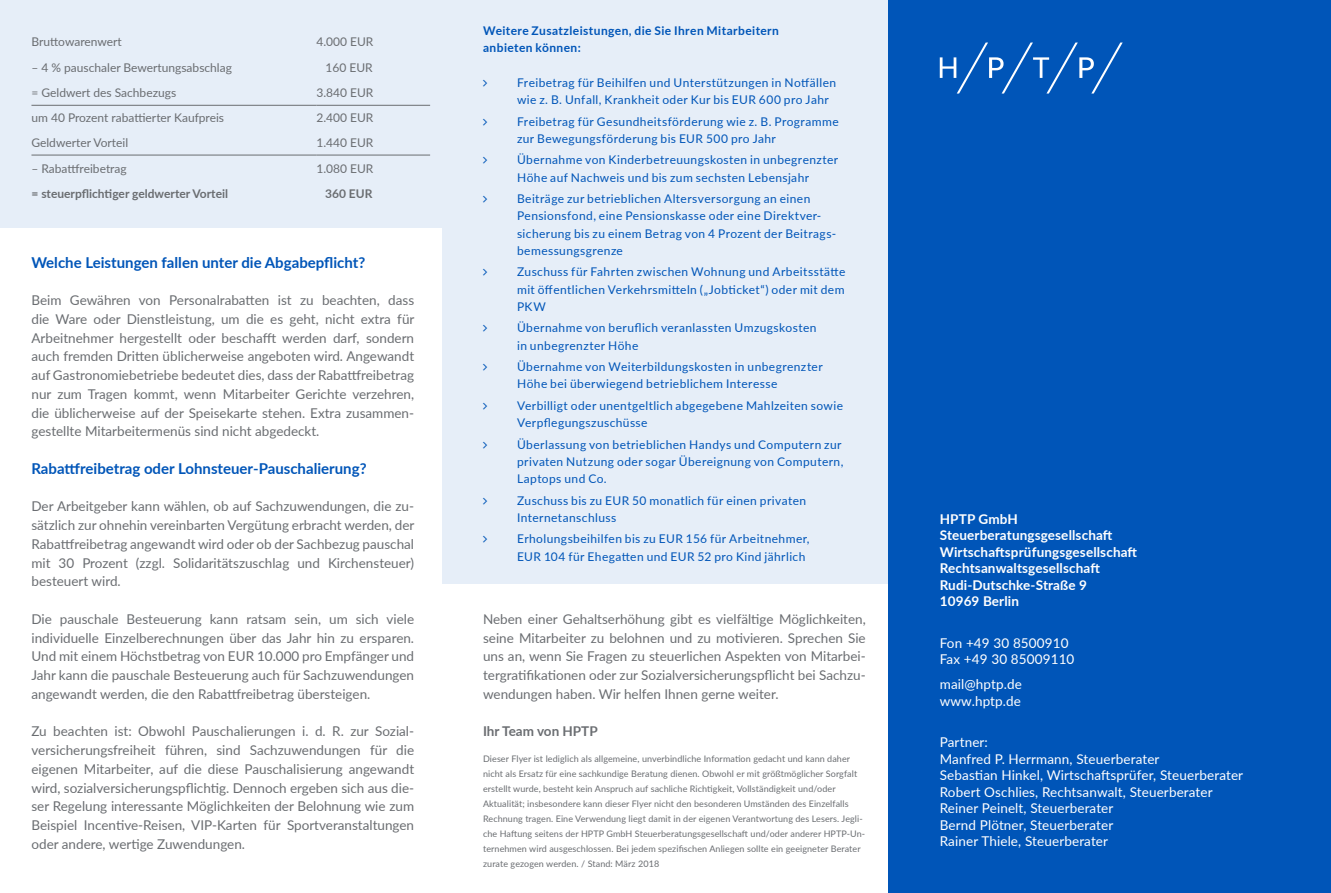
<style>
.page{position:relative;width:1331px;height:893px;background:#fff}
.page>*{position:absolute;margin:0;border:0;box-sizing:border-box;transform-origin:0 0}
.t1{font:700 15px "Lato";color:#0055b8}
.t2{font:13.5px/18.8px "Lato";color:#6a6d71;text-align:justify}
.t3{font:13.5px/16.5px "Lato";letter-spacing:.01em;color:#fff}
.t4{font:700 13.5px/16.5px "Lato";letter-spacing:.01em;color:#fff}
.t5{font:700 13.5px "Lato";color:#6a6d71}
.t6{font:12px/17.2px "Lato";letter-spacing:.035em;color:#0055b8}
.t7{font:12px "Lato";color:#6a6d71}
.t8{font:700 12px/17.2px "Lato";letter-spacing:.035em;color:#0055b8}
.t9{font:700 12px "Lato";color:#6a6d71}
.t10{font:9px/15px "Lato";letter-spacing:.01em;color:#6a6d71}
</style>
<div class="page">
<div style="left:0;top:0;width:455px;height:227px;background:#e6eef8"></div>
<hr style="left:31px;top:105px;width:285px;height:1px;background:#6a6d71">
<hr style="left:316px;top:105px;width:114px;height:1px;background:#6a6d71">
<hr style="left:31px;top:155px;width:285px;height:1px;background:#6a6d71">
<hr style="left:316px;top:155px;width:114px;height:1px;background:#6a6d71">
<div style="left:442px;top:0;width:455px;height:584px;background:#e6eef8"></div>
<div style="left:889px;top:0;width:442px;height:893px;background:#0055b8"></div>
<svg style="left:940px;top:43px;width:183px;height:51px"></svg>
<p class="t7" style="left:31px;top:33px;width:92px">Bruttowarenwert</p>
<p class="t7" style="left:316px;top:33px;width:58px">4.000 EUR</p>
<p class="t7" style="left:31px;top:59px;width:202px">– 4 % pauschaler Bewertungsabschlag</p>
<p class="t7" style="left:326px;top:59px;width:49px">160 EUR</p>
<p class="t7" style="left:31px;top:84px;width:146px">= Geldwert des Sachbezugs</p>
<p class="t7" style="left:316px;top:84px;width:58px">3.840 EUR</p>
<p class="t7" style="left:31px;top:109px;width:194px">um 40 Prozent rabattierter Kaufpreis</p>
<p class="t7" style="left:316px;top:109px;width:58px">2.400 EUR</p>
<p class="t7" style="left:31px;top:134px;width:98px">Geldwerter Vorteil</p>
<p class="t7" style="left:316px;top:134px;width:58px">1.440 EUR</p>
<p class="t7" style="left:31px;top:160px;width:97px">– Rabattfreibetrag</p>
<p class="t7" style="left:316px;top:160px;width:58px">1.080 EUR</p>
<p class="t9" style="left:31px;top:185px;width:198px">= steuerpflichtiger geldwerter Vorteil</p>
<p class="t9" style="left:325px;top:185px;width:49px">360 EUR</p>
<p class="t1" style="left:31px;top:251px;width:335px">Welche Leistungen fallen unter die Abgabepflicht?</p>
<p class="t2" style="left:31px;top:290px;width:384px">Beim Gewähren von Personalrabatten ist zu beachten, dass die Ware oder Dienstleistung, um die es geht, nicht extra für Arbeitnehmer hergestellt oder beschafft werden darf, sondern auch fremden Dritten üblicherweise angeboten wird. Angewandt auf Gastronomiebetriebe bedeutet dies, dass der Rabattfreibetrag nur zum Tragen kommt, wenn Mitarbeiter Gerichte verzehren, die üblicherweise auf der Speisekarte stehen. Extra zusammen&shy;gestellte Mitarbeitermenüs sind nicht abgedeckt.</p>
<p class="t1" style="left:31px;top:457px;width:337px">Rabattfreibetrag oder Lohnsteuer-Pauschalierung?</p>
<p class="t2" style="left:31px;top:496px;width:384px">Der Arbeitgeber kann wählen, ob auf Sachzuwendungen, die zu&shy;sätzlich zur ohnehin vereinbarten Vergütung erbracht werden, der Rabattfreibetrag angewandt wird oder ob der Sachbezug pauschal mit 30 Prozent (zzgl. Solidaritätszuschlag und Kirchensteuer) besteuert wird.</p>
<p class="t2" style="left:31px;top:609px;width:384px">Die pauschale Besteuerung kann ratsam sein, um sich viele individuelle Einzelberechnungen über das Jahr hin zu ersparen.<br>Und mit einem Höchstbetrag von EUR 10.000 pro Empfänger und Jahr kann die pauschale Besteuerung auch für Sachzuwendungen angewandt werden, die den Rabattfreibetrag übersteigen.</p>
<p class="t2" style="left:31px;top:721px;width:384px">Zu beachten ist: Obwohl Pauschalierungen i. d. R. zur Sozial&shy;versicherungsfreiheit führen, sind Sachzuwendungen für die eigenen Mitarbeiter, auf die diese Pauschalisierung angewandt wird, sozialversicherungspflichtig. Dennoch ergeben sich aus die&shy;ser Regelung interessante Möglichkeiten der Belohnung wie zum Beispiel Incentive-Reisen, VIP-Karten für Sportveranstaltungen oder andere, wertige Zuwendungen.</p>
<p class="t8" style="left:483px;top:22px;width:297px">Weitere Zusatzleistungen, die Sie Ihren Mitarbeitern anbieten können:</p>
<p class="t6" style="left:517px;top:73px;width:321px">Freibetrag für Beihilfen und Unterstützungen in Notfällen wie z. B. Unfall, Krankheit oder Kur bis EUR 600 pro Jahr</p>
<p class="t6" style="left:517px;top:112px;width:323px">Freibetrag für Gesundheitsförderung wie z. B. Programme zur Bewegungsförderung bis EUR 500 pro Jahr</p>
<p class="t6" style="left:517px;top:151px;width:323px">Übernahme von Kinderbetreuungskosten in unbegrenzter<br>Höhe auf Nachweis und bis zum sechsten Lebensjahr</p>
<p class="t6" style="left:517px;top:190px;width:321px">Beiträge zur betrieblichen Altersversorgung an einen Pensionsfond, eine Pensionskasse oder eine Direktver&shy;sicherung bis zu einem Betrag von 4 Prozent der Beitrags&shy;bemessungsgrenze</p>
<p class="t6" style="left:517px;top:263px;width:330px;text-align:justify">Zuschuss für Fahrten zwischen Wohnung und Arbeitsstätte mit öffentlichen Verkehrsmitteln („Jobticket“) oder mit dem PKW</p>
<p class="t6" style="left:517px;top:319px;width:301px">Übernahme von beruflich veranlassten Umzugskosten in unbegrenzter Höhe</p>
<p class="t6" style="left:517px;top:357px;width:307px">Übernahme von Weiterbildungskosten in unbegrenzter<br>Höhe bei überwiegend betrieblichem Interesse</p>
<p class="t6" style="left:517px;top:396px;width:327px">Verbilligt oder unentgeltlich abgegebene Mahlzeiten sowie<br>Verpflegungszuschüsse</p>
<p class="t6" style="left:517px;top:435px;width:328px">Überlassung von betrieblichen Handys und Computern zur privaten Nutzung oder sogar Übereignung von Computern,<br>Laptops und Co.</p>
<p class="t6" style="left:517px;top:491px;width:291px">Zuschuss bis zu EUR 50 monatlich für einen privaten<br>Internetanschluss</p>
<p class="t6" style="left:517px;top:530px;width:294px">Erholungsbeihilfen bis zu EUR 156 für Arbeitnehmer,<br>EUR 104 für Ehegatten und EUR 52 pro Kind jährlich</p>
<p class="t2" style="left:483px;top:609px;width:384px">Neben einer Gehaltserhöhung gibt es vielfältige Möglichkeiten, seine Mitarbeiter zu belohnen und zu motivieren. Sprechen Sie uns an, wenn Sie Fragen zu steuerlichen Aspekten von Mitarbei&shy;tergratifikationen oder zur Sozialversicherungspflicht bei Sachzu&shy;wendungen haben. Wir helfen Ihnen gerne weiter.</p>
<p class="t5" style="left:483px;top:721px;width:116px">Ihr Team von HPTP</p>
<p class="t10" style="left:483px;top:751px;width:384px">Dieser Flyer ist lediglich als allgemeine, unverbindliche Information gedacht und kann daher nicht als Ersatz für eine sachkundige Beratung dienen. Obwohl er mit größtmöglicher Sorgfalt erstellt wurde, besteht kein Anspruch auf sachliche Richtigkeit, Vollständigkeit und/oder Aktualität; insbesondere kann dieser Flyer nicht den besonderen Umständen des Einzelfalls Rechnung tragen. Eine Verwendung liegt damit in der eigenen Verantwortung des Lesers. Jegli&shy;che Haftung seitens der HPTP GmbH Steuerberatungsgesellschaft und/oder anderer HPTP-Un&shy;ternehmen wird ausgeschlossen. Bei jedem spezifischen Anliegen sollte ein geeigneter Berater zurate gezogen werden. / Stand: März 2018</p>
<p class="t4" style="left:940px;top:510px;width:199px">HPTP GmbH<br>Steuerberatungsgesellschaft<br>Wirtschaftsprüfungsgesellschaft<br>Rechtsanwaltsgesellschaft<br>Rudi-Dutschke-Straße 9<br>10969 Berlin</p>
<p class="t3" style="left:940px;top:634px;width:136px">Fon +49 30 8500910<br>Fax +49 30 85009110</p>
<p class="t3" style="left:940px;top:675px;width:84px">mail@hptp.de www.hptp.de</p>
<p class="t3" style="left:940px;top:733px;width:305px">Partner:<br>Manfred P. Herrmann, Steuerberater<br>Sebastian Hinkel, Wirtschaftsprüfer, Steuerberater Robert Oschlies, Rechtsanwalt, Steuerberater Reiner Peinelt, Steuerberater<br>Bernd Plötner, Steuerberater<br>Rainer Thiele, Steuerberater</p>
</div>
